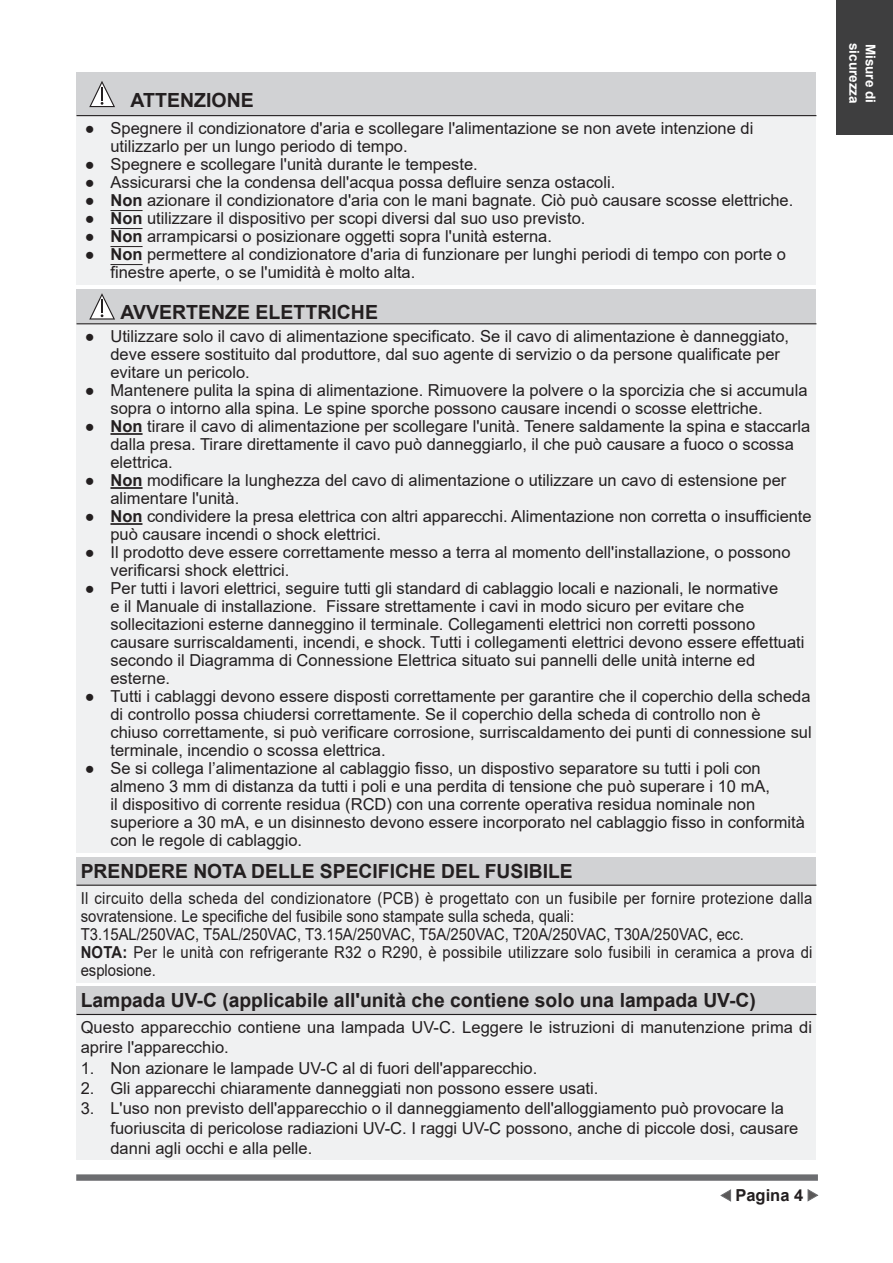
<style>
.page{position:relative;width:893px;height:1263px;background:#fff}
.page>*{position:absolute;margin:0;border:0;box-sizing:border-box;transform-origin:0 0}
.t1{font:700 19.5px "Arial";color:#231f20}
.t2{font:16.5px/18px "Arial";color:#231f20}
.t3{font:16.5px/18px "Arial";color:#231f20;scale:.9 1}
.t4{font:700 16.5px "Arial";color:#231f20}
.t5{font:700 13.5px "Arial";color:#fff}
.s1{font-weight:700}
</style>
<div class="page">
<div style="left:76px;top:1174px;width:742px;height:6px;background:#6c6d70"></div>
<svg style="left:720px;top:1189px;width:11px;height:12px"></svg>
<svg style="left:807px;top:1189px;width:11px;height:12px"></svg>
<div style="left:836px;top:0;width:57px;height:134px;background:#3e3e3f"></div>
<div style="left:76px;top:72px;width:740px;height:44px;background:#d1d2d4"></div>
<div style="left:76px;top:116px;width:740px;height:169px;background:#f0f1f2"></div>
<hr style="left:76px;top:115px;width:740px;height:1px;background:#231f20">
<svg style="left:89px;top:81px;width:26px;height:26px"></svg>
<hr style="left:110px;top:210px;width:33px;height:1px;background:#231f20">
<hr style="left:110px;top:228px;width:33px;height:1px;background:#231f20">
<hr style="left:110px;top:246px;width:33px;height:1px;background:#231f20">
<hr style="left:110px;top:264px;width:33px;height:1px;background:#231f20">
<div style="left:76px;top:289px;width:740px;height:35px;background:#d1d2d4"></div>
<div style="left:76px;top:324px;width:740px;height:529px;background:#f0f1f2"></div>
<hr style="left:76px;top:323px;width:740px;height:1px;background:#231f20">
<svg style="left:89px;top:293px;width:26px;height:26px"></svg>
<hr style="left:110px;top:433px;width:33px;height:2px;background:#231f20">
<hr style="left:110px;top:487px;width:33px;height:2px;background:#231f20">
<hr style="left:110px;top:523px;width:32px;height:2px;background:#231f20">
<div style="left:76px;top:857px;width:740px;height:28px;background:#d1d2d4"></div>
<div style="left:76px;top:885px;width:740px;height:97px;background:#f0f1f2"></div>
<hr style="left:76px;top:884px;width:740px;height:2px;background:#231f20">
<div style="left:76px;top:986px;width:740px;height:28px;background:#d1d2d4"></div>
<div style="left:76px;top:1014px;width:740px;height:146px;background:#f0f1f2"></div>
<hr style="left:76px;top:1014px;width:740px;height:1px;background:#231f20">
<p class="t1" style="left:131px;top:86px;width:125px">ATTENZIONE</p>
<p class="t2" style="left:110px;top:119px;width:644px;text-indent:-26px">● Spegnere il condizionatore d'aria e scollegare l'alimentazione se non avete intenzione di utilizzarlo per un lungo periodo di tempo.</p>
<p class="t2" style="left:85px;top:155px;width:394px">● Spegnere e scollegare l'unità durante le tempeste.</p>
<p class="t2" style="left:85px;top:173px;width:532px">● Assicurarsi che la condensa dell'acqua possa defluire senza ostacoli.</p>
<p class="t2" style="left:85px;top:191px;width:710px">● <span class="s1">Non</span> azionare il condizionatore d'aria con le mani bagnate. Ciò può causare scosse elettriche.</p>
<p class="t2" style="left:85px;top:209px;width:502px">● <span class="s1">Non</span> utilizzare il dispositivo per scopi diversi dal suo uso previsto.</p>
<p class="t2" style="left:85px;top:227px;width:468px">● <span class="s1">Non</span> arrampicarsi o posizionare oggetti sopra l'unità esterna.</p>
<p class="t2" style="left:110px;top:245px;width:677px;text-indent:-26px">● <span class="s1">Non</span> permettere al condizionatore d'aria di funzionare per lunghi periodi di tempo con porte o finestre aperte, o se l'umidità è molto alta.</p>
<p class="t1" style="left:121px;top:299px;width:259px">AVVERTENZE ELETTRICHE</p>
<p class="t2" style="left:110px;top:327px;width:680px;text-indent:-26px">● Utilizzare solo il cavo di alimentazione specificato. Se il cavo di alimentazione è danneggiato, deve essere sostituito dal produttore, dal suo agente di servizio o da persone qualificate per evitare un pericolo.</p>
<p class="t2" style="left:110px;top:381px;width:698px;text-indent:-26px">● Mantenere pulita la spina di alimentazione. Rimuovere la polvere o la sporcizia che si accumula sopra o intorno alla spina. Le spine sporche possono causare incendi o scosse elettriche.</p>
<p class="t2" style="left:110px;top:417px;width:701px;text-indent:-26px">● <span class="s1">Non</span> tirare il cavo di alimentazione per scollegare l'unità. Tenere saldamente la spina e staccarla dalla presa. Tirare direttamente il cavo può danneggiarlo, il che può causare a fuoco o scossa elettrica.</p>
<p class="t2" style="left:110px;top:471px;width:677px;text-indent:-26px">● <span class="s1">Non</span> modificare la lunghezza del cavo di alimentazione o utilizzare un cavo di estensione per alimentare l'unità.</p>
<p class="t2" style="left:110px;top:507px;width:703px;text-indent:-26px">● <span class="s1">Non</span> condividere la presa elettrica con altri apparecchi. Alimentazione non corretta o insufficiente può causare incendi o shock elettrici.</p>
<p class="t2" style="left:110px;top:543px;width:681px;text-indent:-26px">● Il prodotto deve essere correttamente messo a terra al momento dell'installazione, o possono verificarsi shock elettrici.</p>
<p class="t2" style="left:110px;top:579px;width:695px;text-indent:-26px">● Per tutti i lavori elettrici, seguire tutti gli standard di cablaggio locali e nazionali, le normative<br>e il Manuale di installazione. Fissare strettamente i cavi in modo sicuro per evitare che sollecitazioni esterne danneggino il terminale. Collegamenti elettrici non corretti possono causare surriscaldamenti, incendi, e shock. Tutti i collegamenti elettrici devono essere effettuati secondo il Diagramma di Connessione Elettrica situato sui pannelli delle unità interne ed esterne.</p>
<p class="t2" style="left:110px;top:687px;width:703px;text-indent:-26px">● Tutti i cablaggi devono essere disposti correttamente per garantire che il coperchio della scheda di controllo possa chiudersi correttamente. Se il coperchio della scheda di controllo non è chiuso correttamente, si può verificare corrosione, surriscaldamento dei punti di connessione sul terminale, incendio o scossa elettrica.</p>
<p class="t2" style="left:110px;top:759px;width:696px;text-indent:-26px">● Se si collega l’alimentazione al cablaggio fisso, un dispostivo separatore su tutti i poli con almeno 3 mm di distanza da tutti i poli e una perdita di tensione che può superare i 10 mA,<br>il dispositivo di corrente residua (RCD) con una corrente operativa residua nominale non superiore a 30 mA, e un disinnesto devono essere incorporato nel cablaggio fisso in conformità con le regole di cablaggio.</p>
<p class="t1" style="left:81px;top:857px;width:493px">PRENDERE NOTA DELLE SPECIFICHE DEL FUSIBILE</p>
<p class="t3" style="left:81px;top:889px;width:814px">Il circuito della scheda del condizionatore (PCB) è progettato con un fusibile per fornire protezione dalla sovratensione. Le specifiche del fusibile sono stampate sulla scheda, quali:<br>T3.15AL/250VAC, T5AL/250VAC, T3.15A/250VAC, T5A/250VAC, T20A/250VAC, T30A/250VAC, ecc.<br><span class="s1">NOTA:</span> Per le unità con refrigerante R32 o R290, è possibile utilizzare solo fusibili in ceramica a prova di esplosione.</p>
<p class="t1" style="left:81px;top:987px;width:677px">Lampada UV-C (applicabile all'unità che contiene solo una lampada UV-C)</p>
<p class="t2" style="left:81px;top:1016px;width:733px;line-height:20.5px">Questo apparecchio contiene una lampada UV-C. Leggere le istruzioni di manutenzione prima di aprire l'apparecchio.</p>
<p class="t2" style="left:81px;top:1059px;width:458px">1. Non azionare le lampade UV-C al di fuori dell'apparecchio.</p>
<p class="t2" style="left:81px;top:1079px;width:519px">2. Gli apparecchi chiaramente danneggiati non possono essere usati.</p>
<p class="t2" style="left:110px;top:1098px;width:689px;line-height:19.8px;text-indent:-30px">3. L'uso non previsto dell'apparecchio o il danneggiamento dell'alloggiamento può provocare la fuoriuscita di pericolose radiazioni UV-C. I raggi UV-C possono, anche di piccole dosi, causare danni agli occhi e alla pelle.</p>
<p class="t4" style="left:735px;top:1184px;width:69px">Pagina 4</p>
<p class="t5" style="left:864px;top:43px;width:62px;rotate:90deg">sicurezza</p>
<p class="t5" style="left:880px;top:44px;width:61px;rotate:90deg">Misure di</p>
</div>
